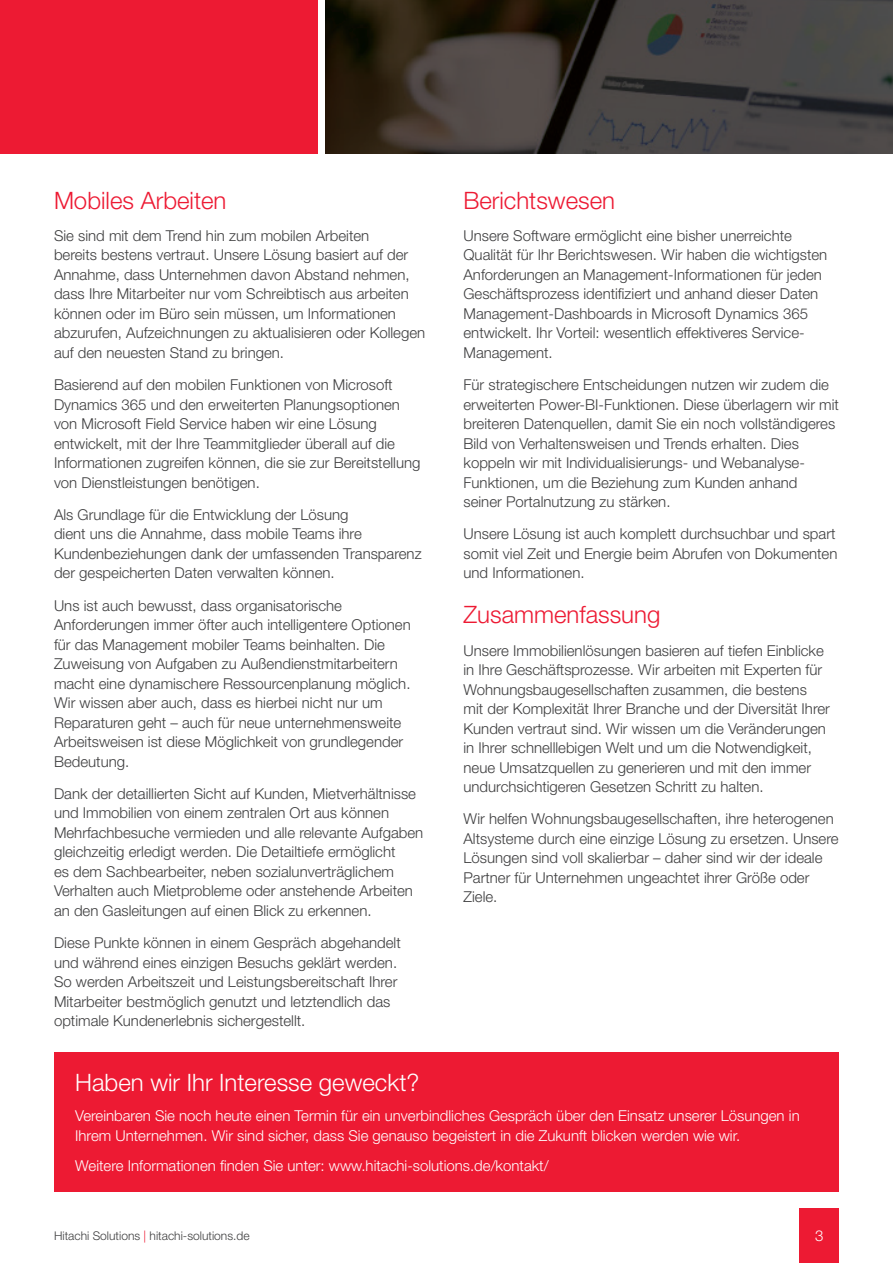
<style>
.page{position:relative;width:893px;height:1263px;background:#fff}
.page>*{position:absolute;margin:0;border:0;box-sizing:border-box;transform-origin:0 0}
.t1{font:300 24px "Helvetica Neue LT Std";color:#ed1a33}
.t2{font:300 24px "Helvetica Neue LT Std";color:#fff}
.t3{font:300 15px/19.5px "Helvetica Neue LT Std";color:#3e3e3f}
.t4{font:300 15px/19.5px "Helvetica Neue LT Std";color:#fff}
.t5{font:300 12px "Helvetica Neue LT Std";color:#3e3e3f}
.s1{color:#ed1a33}
</style>
<div class="page">
<div style="left:799px;top:1209px;width:40px;height:54px;background:#ed1a33"></div>
<div style="left:0;top:0;width:318px;height:153px;background:#ed1a33"></div>
<img style="left:325px;top:0;width:568px;height:153px">
<div style="left:54px;top:1053px;width:785px;height:139px;background:#ed1a33"></div>
<h1 class="t1" style="left:54px;top:185px;width:174px">Mobiles Arbeiten</h1>
<p class="t3" style="left:54px;top:225px;width:373px">Sie sind mit dem Trend hin zum mobilen Arbeiten<br>bereits bestens vertraut. Unsere Lösung basiert auf der Annahme, dass Unternehmen davon Abstand nehmen, dass Ihre Mitarbeiter nur vom Schreibtisch aus arbeiten können oder im Büro sein müssen, um Informationen abzurufen, Aufzeichnungen zu aktualisieren oder Kollegen auf den neuesten Stand zu bringen.</p>
<p class="t3" style="left:54px;top:375px;width:368px">Basierend auf den mobilen Funktionen von Microsoft Dynamics 365 und den erweiterten Planungsoptionen von Microsoft Field Service haben wir eine Lösung entwickelt, mit der Ihre Teammitglieder überall auf die Informationen zugreifen können, die sie zur Bereitstellung von Dienstleistungen benötigen.</p>
<p class="t3" style="left:54px;top:504px;width:369px">Als Grundlage für die Entwicklung der Lösung<br>dient uns die Annahme, dass mobile Teams ihre Kundenbeziehungen dank der umfassenden Transparenz der gespeicherten Daten verwalten können.</p>
<p class="t3" style="left:54px;top:595px;width:358px">Uns ist auch bewusst, dass organisatorische Anforderungen immer öfter auch intelligentere Optionen für das Management mobiler Teams beinhalten. Die Zuweisung von Aufgaben zu Außendienstmitarbeitern macht eine dynamischere Ressourcenplanung möglich.<br>Wir wissen aber auch, dass es hierbei nicht nur um Reparaturen geht – auch für neue unternehmensweite Arbeitsweisen ist diese Möglichkeit von grundlegender Bedeutung.</p>
<p class="t3" style="left:54px;top:783px;width:371px">Dank der detaillierten Sicht auf Kunden, Mietverhältnisse und Immobilien von einem zentralen Ort aus können Mehrfachbesuche vermieden und alle relevante Aufgaben gleichzeitig erledigt werden. Die Detailtiefe ermöglicht<br>es dem Sachbearbeiter, neben sozialunverträglichem Verhalten auch Mietprobleme oder anstehende Arbeiten an den Gasleitungen auf einen Blick zu erkennen.</p>
<p class="t3" style="left:54px;top:933px;width:348px">Diese Punkte können in einem Gespräch abgehandelt und während eines einzigen Besuchs geklärt werden.<br>So werden Arbeitszeit und Leistungsbereitschaft Ihrer Mitarbeiter bestmöglich genutzt und letztendlich das optimale Kundenerlebnis sichergestellt.</p>
<h1 class="t1" style="left:463px;top:185px;width:153px">Berichtswesen</h1>
<p class="t3" style="left:463px;top:225px;width:365px">Unsere Software ermöglicht eine bisher unerreichte Qualität für Ihr Berichtswesen. Wir haben die wichtigsten Anforderungen an Management-Informationen für jeden Geschäftsprozess identifiziert und anhand dieser Daten Management-Dashboards in Microsoft Dynamics 365 entwickelt. Ihr Vorteil: wesentlich effektiveres Service-Management.</p>
<p class="t3" style="left:463px;top:375px;width:377px">Für strategischere Entscheidungen nutzen wir zudem die erweiterten Power-BI-Funktionen. Diese überlagern wir mit breiteren Datenquellen, damit Sie ein noch vollständigeres Bild von Verhaltensweisen und Trends erhalten. Dies koppeln wir mit Individualisierungs- und Webanalyse-Funktionen, um die Beziehung zum Kunden anhand seiner Portalnutzung zu stärken.</p>
<p class="t3" style="left:463px;top:524px;width:375px">Unsere Lösung ist auch komplett durchsuchbar und spart somit viel Zeit und Energie beim Abrufen von Dokumenten und Informationen.</p>
<h1 class="t1" style="left:463px;top:600px;width:198px">Zusammenfassung</h1>
<p class="t3" style="left:463px;top:640px;width:368px">Unsere Immobilienlösungen basieren auf tiefen Einblicke in Ihre Geschäftsprozesse. Wir arbeiten mit Experten für Wohnungsbaugesellschaften zusammen, die bestens mit der Komplexität Ihrer Branche und der Diversität Ihrer Kunden vertraut sind. Wir wissen um die Veränderungen in Ihrer schnelllebigen Welt und um die Notwendigkeit, neue Umsatzquellen zu generieren und mit den immer undurchsichtigeren Gesetzen Schritt zu halten.</p>
<p class="t3" style="left:463px;top:809px;width:377px">Wir helfen Wohnungsbaugesellschaften, ihre heterogenen Altsysteme durch eine einzige Lösung zu ersetzen. Unsere Lösungen sind voll skalierbar – daher sind wir der ideale Partner für Unternehmen ungeachtet ihrer Größe oder Ziele.</p>
<h1 class="t2" style="left:75px;top:1068px;width:346px">Haben wir Ihr Interesse geweckt?</h1>
<p class="t4" style="left:75px;top:1106px;width:726px">Vereinbaren Sie noch heute einen Termin für ein unverbindliches Gespräch über den Einsatz unserer Lösungen in<br>Ihrem Unternehmen. Wir sind sicher, dass Sie genauso begeistert in die Zukunft blicken werden wie wir.</p>
<p class="t4" style="left:75px;top:1155px;width:475px">Weitere Informationen finden Sie unter: www.hitachi-solutions.de/kontakt/</p>
<p class="t5" style="left:54px;top:1228px;width:197px">Hitachi Solutions <span class="s1">|</span> hitachi-solutions.de</p>
<p class="t4" style="left:815px;top:1225px;width:10px">3</p>
</div>
